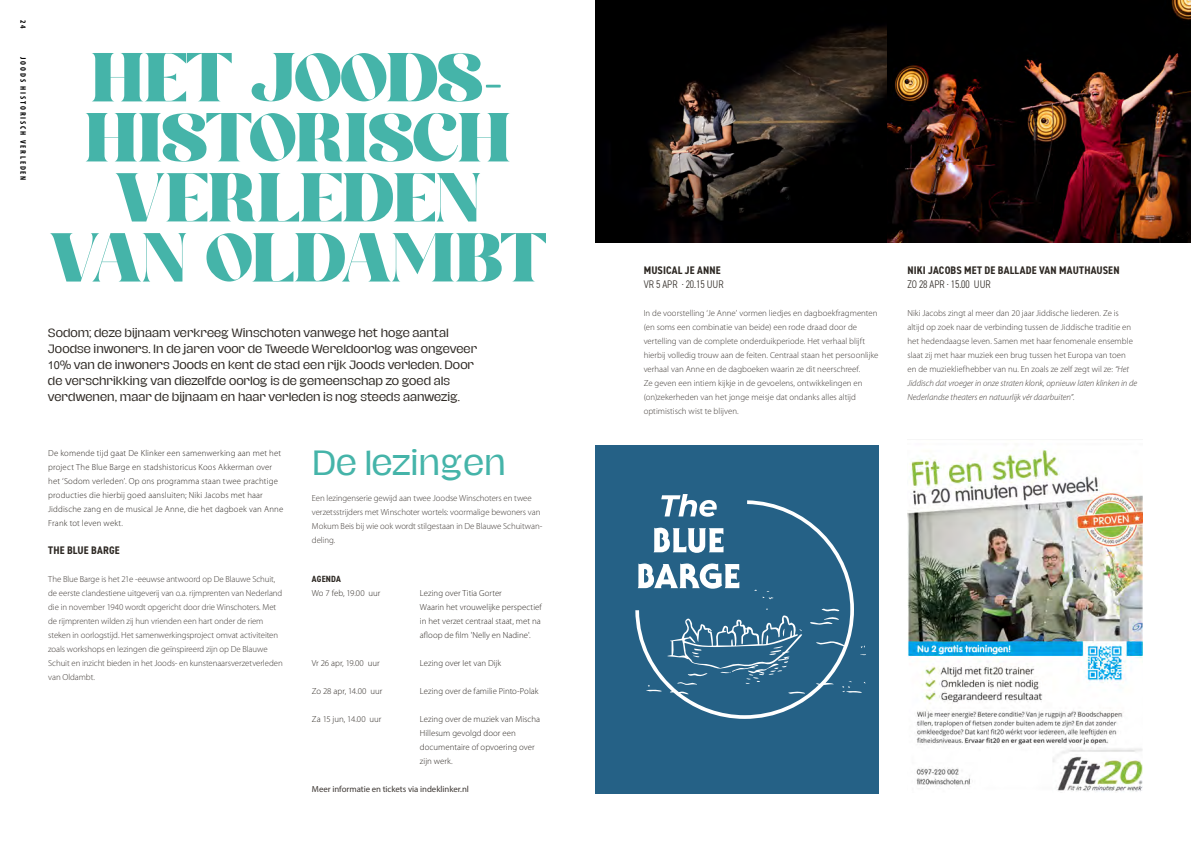
<style>
.page{position:relative;width:1191px;height:842px;background:#fff}
.page>*{position:absolute;margin:0;border:0;box-sizing:border-box;transform-origin:0 0}
.t1{font:69px/60px "PEARLOOP";letter-spacing:.01em;color:#45b4a9;text-align:center}
.t2{font:32px "Hagrid Trial";color:#45b4a9}
.t3{font:11px/16px "Hagrid Trial";letter-spacing:-.005em;color:#2e2924}
.t4{font:700 condensed 11px "DIN2014";letter-spacing:.01em;color:#2e2924}
.t5{font:300 condensed 11px "DIN2014";color:#2e2924}
.t6{font:700 condensed 9px "DIN2014";letter-spacing:.02em;color:#2e2924}
.t7{font:300 8.8px/14px "Myriad Pro";color:#3f3935}
.t8{font:300 8.8px/14px "Myriad Pro";letter-spacing:.01em;color:#2e2924}
.t9{font:8.8px "Myriad Pro";letter-spacing:-.005em;color:#3f3935}
.t10{font:700 condensed 8px "Myriad Pro";letter-spacing:.225em;color:#000}
.s1{font-family:"Arial"}
.s2{font-style:italic}
</style>
<div class="page">
<div style="left:595px;top:445px;width:284px;height:349px;background:#256186"></div>
<svg style="left:635px;top:500px;width:219px;height:219px"></svg>
<svg style="left:788px;top:692px;width:17px;height:2px"></svg>
<svg style="left:810px;top:609px;width:29px;height:16px"></svg>
<svg style="left:842px;top:681px;width:23px;height:12px"></svg>
<svg style="left:762px;top:591px;width:11px;height:8px"></svg>
<svg style="left:667px;top:608px;width:135px;height:77px"></svg>
<svg style="left:646px;top:685px;width:15px;height:7px"></svg>
<svg style="left:661px;top:494px;width:55px;height:23px"></svg>
<svg style="left:653px;top:528px;width:70px;height:25px"></svg>
<svg style="left:637px;top:563px;width:102px;height:26px"></svg>
<img style="left:595px;top:0;width:596px;height:242px">
<img style="left:907px;top:450px;width:235px;height:342px">
<p class="t10" style="left:28px;top:20px;width:10px;rotate:90deg">24</p>
<p class="t10" style="left:28px;top:57px;width:125px;rotate:90deg">JOODS HISTORISCH VERLEDEN</p>
<h1 class="t1" style="left:50px;top:49px;width:498px">HET JOODS-<br>HISTORISCH<br>VERLEDEN<br>VAN OLDAMBT</h1>
<p class="t3" style="left:48px;top:325px;width:431px">Sodom; deze bijnaam verkreeg Winschoten vanwege het hoge aantal Joodse inwoners. In de jaren voor de Tweede Wereldoorlog was ongeveer <span class="s1">10</span>% van de inwoners Joods en kent de stad een rijk Joods verleden. Door de verschrikking van diezelfde oorlog is de gemeenschap zo goed als verdwenen, maar de bijnaam en haar verleden is nog steeds aanwezig.</p>
<p class="t8" style="left:48px;top:446px;width:236px">De komende tijd gaat De Klinker een samenwerking aan met het project The Blue Barge en stadshistoricus Koos Akkerman over het ‘Sodom verleden’. Op ons programma staan twee prachtige producties die hierbij goed aansluiten; Niki Jacobs met haar Jiddische zang en de musical Je Anne, die het dagboek van Anne Frank tot leven wekt.</p>
<p class="t4" style="left:48px;top:543px;width:73px">THE BLUE BARGE</p>
<p class="t7" style="left:48px;top:572px;width:236px">The Blue Barge is het 21e -eeuwse antwoord op De Blauwe Schuit, de eerste clandestiene uitgeverij van o.a. rijmprenten van Nederland die in november 1940 wordt opgericht door drie Winschoters. Met de rijmprenten wilden zij hun vrienden een hart onder de riem steken in oorlogstijd. Het samenwerkingsproject omvat activiteiten zoals workshops en lezingen die geïnspireerd zijn op De Blauwe Schuit en inzicht bieden in het Joods- en kunstenaarsverzetverleden van Oldambt.</p>
<h2 class="t2" style="left:312px;top:446px;width:195px">De lezingen</h2>
<p class="t7" style="left:312px;top:491px;width:232px">Een lezingenserie gewijd aan twee Joodse Winschoters en twee verzetsstrijders met Winschoter wortels: voormalige bewoners van Mokum Beis bij wie ook wordt stilgestaan in De Blauwe Schuitwan&shy;deling.</p>
<p class="t6" style="left:312px;top:573px;width:31px">AGENDA</p>
<p class="t8" style="left:312px;top:586px;width:70px">Wo 7 feb, 19.00 uur</p>
<p class="t8" style="left:420px;top:586px;width:123px">Lezing over Titia Gorter<br>Waarin het vrouwelijke perspectief in het verzet centraal staat, met na afloop de film 'Nelly en Nadine'.</p>
<p class="t8" style="left:312px;top:656px;width:69px">Vr 26 apr, 19.00 uur</p>
<p class="t8" style="left:420px;top:656px;width:83px">Lezing over Iet van Dijk</p>
<p class="t8" style="left:312px;top:684px;width:72px">Zo 28 apr, 14.00 uur</p>
<p class="t8" style="left:420px;top:684px;width:120px">Lezing over de familie Pinto-Polak</p>
<p class="t8" style="left:312px;top:712px;width:71px">Za 15 jun, 14.00 uur</p>
<p class="t8" style="left:420px;top:712px;width:122px">Lezing over de muziek van Mischa<br>Hillesum gevolgd door een documentaire of opvoering over zijn werk.</p>
<p class="t9" style="left:312px;top:784px;width:158px">Meer informatie en tickets via indeklinker.nl</p>
<p class="t4" style="left:644px;top:263px;width:78px">MUSICAL JE ANNE</p>
<p class="t5" style="left:644px;top:278px;width:81px">VR 5 APR . 20.15 UUR</p>
<p class="t7" style="left:643px;top:306px;width:236px">In de voorstelling ‘Je Anne’ vormen liedjes en dagboekfragmenten (en soms een combinatie van beide) een rode draad door de vertelling van de complete onderduikperiode. Het verhaal blijft hierbij volledig trouw aan de feiten. Centraal staan het persoonlijke verhaal van Anne en de dagboeken waarin ze dit neerschreef.<br>Ze geven een intiem kijkje in de gevoelens, ontwikkelingen en (on)zekerheden van het jonge meisje dat ondanks alles altijd optimistisch wist te blijven.</p>
<p class="t4" style="left:907px;top:263px;width:214px">NIKI JACOBS MET DE BALLADE VAN MAUTHAUSEN</p>
<p class="t5" style="left:907px;top:278px;width:85px">ZO 28 APR . 15.00 UUR</p>
<p class="t7" style="left:907px;top:306px;width:231px">Niki Jacobs zingt al meer dan 20 jaar Jiddische liederen. Ze is altijd op zoek naar de verbinding tussen de Jiddische traditie en het hedendaagse leven. Samen met haar fenomenale ensemble slaat zij met haar muziek een brug tussen het Europa van toen<br>en de muziekliefhebber van nu. En zoals ze zelf zegt wil ze: <span class="s2">“Het Jiddisch dat vroeger in onze straten klonk, opnieuw laten klinken in de Nederlandse theaters en natuurlijk vér daarbuiten”.</span></p>
</div>
